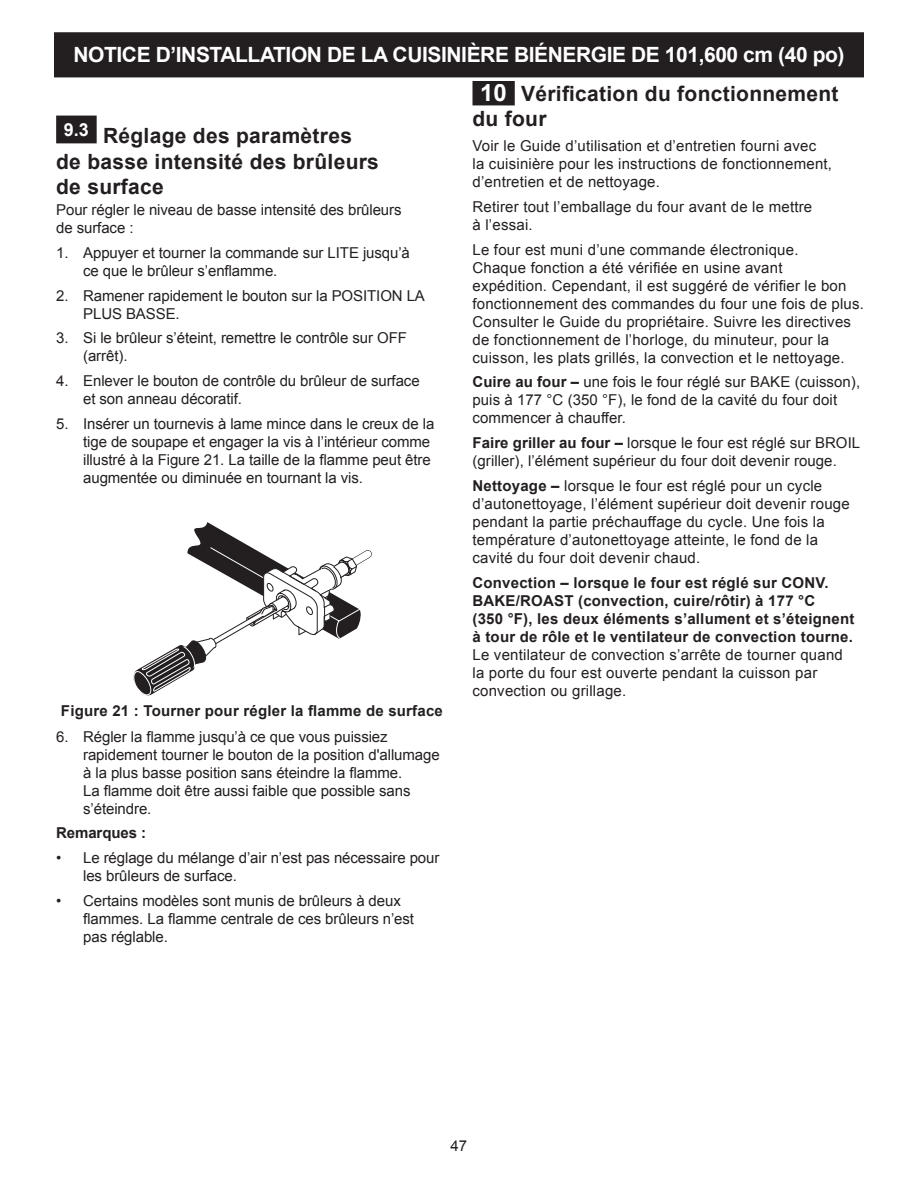
<style>
.page{position:relative;width:918px;height:1188px;background:#fff}
.page>*{position:absolute;margin:0;border:0;box-sizing:border-box;transform-origin:0 0}
.t1{font:700 21px/25.2px "Arial";letter-spacing:.015em;color:#231f20}
.t2{font:700 21px "Arial";letter-spacing:-.02em;color:#fff}
.t3{font:15px/18px "Arial";letter-spacing:.005em;color:#231f20}
.t4{font:700 15px/18px "Arial";letter-spacing:.015em;color:#231f20}
.t5{font:700 15px "Arial";letter-spacing:-.005em;color:#231f20}
.s1{font-size:24px;color:#fff}
.s2{font-weight:700}
</style>
<div class="page">
<div style="left:55px;top:33px;width:808px;height:44px;background:#231f20"></div>
<div style="left:54px;top:32px;width:810px;height:45px;border:2px solid #231f20"></div>
<div style="left:58px;top:117px;width:37px;height:25px;background:#231f20"></div>
<div style="left:56px;top:116px;width:41px;height:27px;border:3px solid #231f20"></div>
<svg style="left:133px;top:522px;width:239px;height:174px"></svg>
<div style="left:474px;top:82px;width:39px;height:22px;background:#231f20"></div>
<div style="left:472px;top:81px;width:43px;height:24px;border:3px solid #231f20"></div>
<h1 class="t2" style="left:73px;top:41px;width:773px">NOTICE D’INSTALLATION DE LA CUISINIÈRE BIÉNERGIE DE 101,600 cm (40 po)</h1>
<h1 class="t1" style="left:56px;top:124px;width:324px;text-indent:8px"><sup>9.3</sup> Réglage des paramètres de basse intensité des brûleurs de surface</h1>
<p class="t3" style="left:56px;top:201px;width:347px">Pour régler le niveau de basse intensité des brûleurs de surface :</p>
<p class="t3" style="left:83px;top:244px;width:328px;text-indent:-27px">1. Appuyer et tourner la commande sur LITE jusqu’à ce que le brûleur s’enflamme.</p>
<p class="t3" style="left:83px;top:286px;width:343px;text-indent:-27px">2. Ramener rapidement le bouton sur la POSITION LA<br>PLUS BASSE.</p>
<p class="t3" style="left:83px;top:329px;width:325px;text-indent:-27px">3. Si le brûleur s’éteint, remettre le contrôle sur OFF (arrêt).</p>
<p class="t3" style="left:83px;top:372px;width:338px;text-indent:-27px">4. Enlever le bouton de contrôle du brûleur de surface et son anneau décoratif.</p>
<p class="t3" style="left:83px;top:415px;width:353px;text-indent:-27px">5. Insérer un tournevis à lame mince dans le creux de la tige de soupape et engager la vis à l’intérieur comme illustré à la Figure 21. La taille de la flamme peut être augmentée ou diminuée en tournant la vis.</p>
<p class="t4" style="left:61px;top:702px;width:383px">Figure 21 : Tourner pour régler la flamme de surface</p>
<p class="t3" style="left:83px;top:727px;width:358px;text-indent:-27px">6. Régler la flamme jusqu’à ce que vous puissiez rapidement tourner le bouton de la position d'allumage à la plus basse position sans éteindre la flamme.<br>La flamme doit être aussi faible que possible sans s’éteindre.</p>
<p class="t5" style="left:56px;top:823px;width:91px">Remarques :</p>
<p class="t3" style="left:83px;top:849px;width:358px;text-indent:-27px">• Le réglage du mélange d’air n’est pas nécessaire pour les brûleurs de surface.</p>
<p class="t3" style="left:83px;top:892px;width:332px;text-indent:-27px">• Certains modèles sont munis de brûleurs à deux flammes. La flamme centrale de ces brûleurs n’est pas réglable.</p>
<h1 class="t1" style="left:472px;top:82px;width:368px;text-indent:8px"><span class="s1">10</span> Vérification du fonctionnement du four</h1>
<p class="t3" style="left:472px;top:137px;width:361px">Voir le Guide d’utilisation et d’entretien fourni avec<br>la cuisinière pour les instructions de fonctionnement, d’entretien et de nettoyage.</p>
<p class="t3" style="left:472px;top:198px;width:341px">Retirer tout l’emballage du four avant de le mettre à l’essai.</p>
<p class="t3" style="left:472px;top:241px;width:393px">Le four est muni d’une commande électronique.<br>Chaque fonction a été vérifiée en usine avant<br>expédition. Cependant, il est suggéré de vérifier le bon fonctionnement des commandes du four une fois de plus.<br>Consulter le Guide du propriétaire. Suivre les directives de fonctionnement de l’horloge, du minuteur, pour la cuisson, les plats grillés, la convection et le nettoyage.</p>
<p class="t3" style="left:472px;top:373px;width:389px"><span class="s2">Cuire au four –</span> une fois le four réglé sur BAKE (cuisson), puis à 177 °C (350 °F), le fond de la cavité du four doit commencer à chauffer.</p>
<p class="t3" style="left:472px;top:434px;width:389px"><span class="s2">Faire griller au four –</span> lorsque le four est réglé sur BROIL (griller), l’élément supérieur du four doit devenir rouge.</p>
<p class="t3" style="left:472px;top:477px;width:379px"><span class="s2">Nettoyage –</span> lorsque le four est réglé pour un cycle d’autonettoyage, l’élément supérieur doit devenir rouge pendant la partie préchauffage du cycle. Une fois la température d’autonettoyage atteinte, le fond de la cavité du four doit devenir chaud.</p>
<p class="t4" style="left:472px;top:574px;width:384px">Convection – lorsque le four est réglé sur CONV.<br>BAKE/ROAST (convection, cuire/rôtir) à 177 °C<br>(350 °F), les deux éléments s’allument et s’éteignent à tour de rôle et le ventilateur de convection tourne.</p>
<p class="t3" style="left:472px;top:646px;width:372px">Le ventilateur de convection s’arrête de tourner quand la porte du four est ouverte pendant la cuisson par convection ou grillage.</p>
<p class="t3" style="left:451px;top:1137px;width:18px">47</p>
</div>
